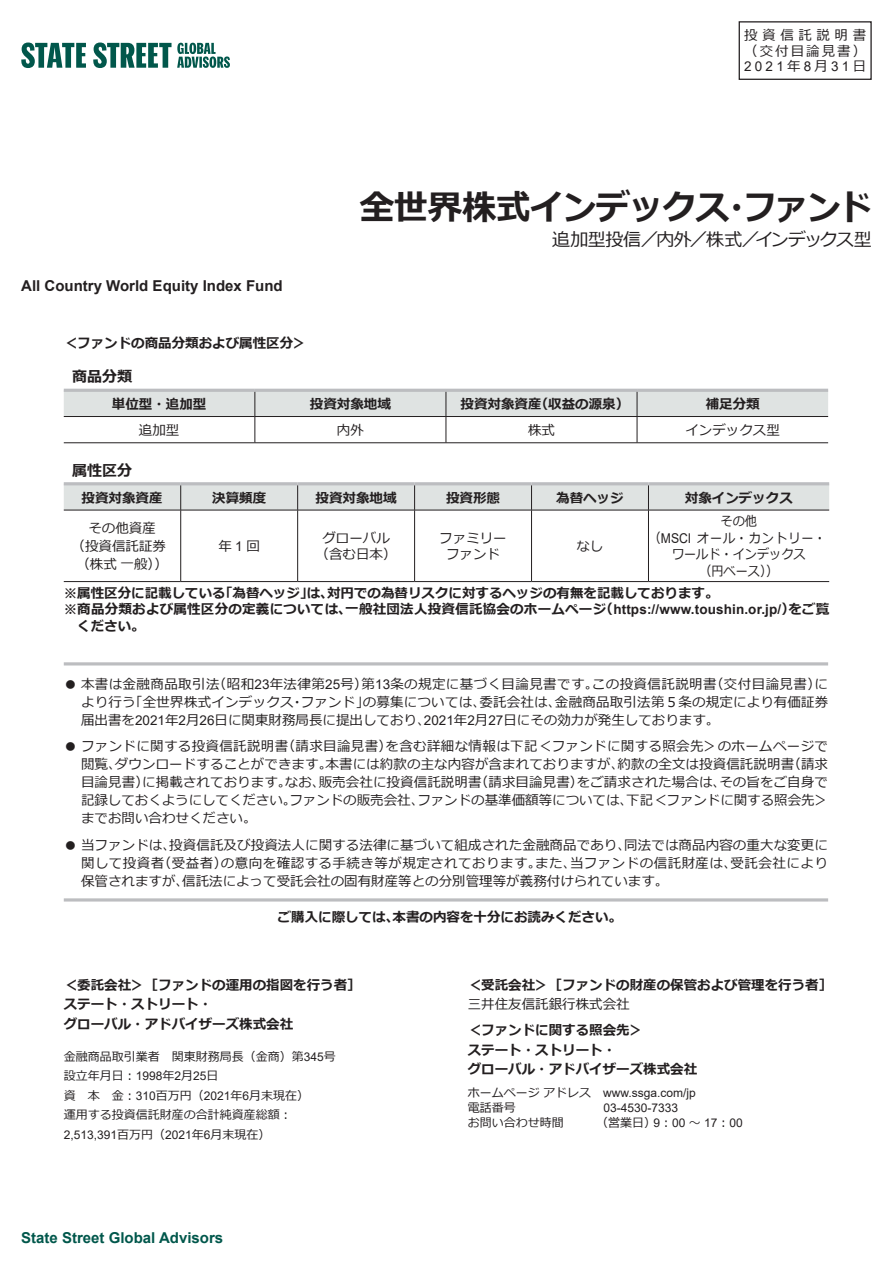
<style>
.page{position:relative;width:893px;height:1263px;background:#fff}
.page>*{position:absolute;margin:0;border:0;box-sizing:border-box;transform-origin:0 0}
.t1{font:700 34.5px "Meiryo";letter-spacing:-.03em;color:#231f20}
.t2{font:18px "Meiryo";letter-spacing:-.03em;color:#231f20}
.t3{font:700 15px "Arial";color:#231f20}
.t4{font:700 15px "Arial";color:#01574b}
.t5{font:700 15px "Meiryo";color:#231f20}
.t6{font:13.5px/18px "Meiryo";color:#231f20;text-align:center}
.t7{font:700 13.5px/19.5px "Meiryo";color:#231f20}
.t8{font:700 13.5px "Meiryo";letter-spacing:.02em;color:#231f20}
.t9{font:13.5px/16.5px "Meiryo";color:#231f20;text-align:center;scale:.9 1}
.t10{font:13.5px/15.5px "Meiryo";letter-spacing:.34em;color:#231f20}
.t11{font:13.5px "Arial";letter-spacing:.24em;color:#231f20}
.t12{font:12px/19.5px "Meiryo";color:#231f20}
.t13{font:12px/15px "Arial";color:#231f20}
.s1{font-family:"Meiryo"}
.s2{font-family:"Arial"}
</style>
<div class="page">
<svg style="left:21px;top:43px;width:209px;height:25px"></svg>
<hr style="left:64px;top:389px;width:191px;height:3px;background:#bcbdc0">
<hr style="left:255px;top:389px;width:191px;height:3px;background:#bcbdc0">
<hr style="left:446px;top:389px;width:191px;height:3px;background:#bcbdc0">
<hr style="left:637px;top:389px;width:191px;height:3px;background:#bcbdc0">
<svg style="left:64px;top:392px;width:764px;height:50px"></svg>
<hr style="left:64px;top:442px;width:191px;height:1px;background:#231f20">
<hr style="left:255px;top:442px;width:191px;height:1px;background:#231f20">
<hr style="left:446px;top:442px;width:191px;height:1px;background:#231f20">
<hr style="left:637px;top:442px;width:191px;height:1px;background:#231f20">
<hr style="left:64px;top:482px;width:117px;height:3px;background:#bcbdc0">
<hr style="left:181px;top:482px;width:117px;height:3px;background:#bcbdc0">
<hr style="left:298px;top:482px;width:117px;height:3px;background:#bcbdc0">
<hr style="left:415px;top:482px;width:116px;height:3px;background:#bcbdc0">
<hr style="left:531px;top:482px;width:117px;height:3px;background:#bcbdc0">
<hr style="left:648px;top:482px;width:181px;height:3px;background:#bcbdc0">
<svg style="left:64px;top:485px;width:765px;height:25px;background:#d9dddc"></svg>
<hr style="left:64px;top:510px;width:117px;height:1px;background:#231f20">
<hr style="left:181px;top:510px;width:117px;height:1px;background:#231f20">
<hr style="left:180px;top:510px;width:1px;height:71px;background:#231f20">
<hr style="left:298px;top:510px;width:117px;height:1px;background:#231f20">
<hr style="left:297px;top:510px;width:1px;height:71px;background:#231f20">
<hr style="left:415px;top:510px;width:116px;height:1px;background:#231f20">
<hr style="left:414px;top:510px;width:1px;height:71px;background:#231f20">
<hr style="left:531px;top:510px;width:117px;height:1px;background:#231f20">
<hr style="left:531px;top:510px;width:1px;height:71px;background:#231f20">
<hr style="left:648px;top:510px;width:181px;height:1px;background:#231f20">
<hr style="left:648px;top:510px;width:1px;height:71px;background:#231f20">
<hr style="left:64px;top:581px;width:117px;height:1px;background:#231f20">
<hr style="left:181px;top:581px;width:117px;height:1px;background:#231f20">
<hr style="left:298px;top:581px;width:117px;height:1px;background:#231f20">
<hr style="left:415px;top:581px;width:116px;height:1px;background:#231f20">
<hr style="left:531px;top:581px;width:117px;height:1px;background:#231f20">
<hr style="left:648px;top:581px;width:181px;height:1px;background:#231f20">
<hr style="left:64px;top:662px;width:764px;height:3px;background:#bcbdc0">
<hr style="left:64px;top:898px;width:764px;height:3px;background:#bcbdc0">
<svg style="left:738px;top:21px;width:134px;height:59px"></svg>
<p class="t10" style="left:744px;top:28px;width:124px">投資信託説明書（交付目論見書）</p>
<p class="t11" style="left:744px;top:57px;width:124px">2021<span class="s1">年</span>8<span class="s1">月</span>31<span class="s1">日</span></p>
<p class="t3" style="left:21px;top:275px;width:263px">All Country World Equity Index Fund</p>
<h1 class="t1" style="left:360px;top:183px;width:514px">全世界株式インデックス・ファンド</h1>
<h2 class="t2" style="left:552px;top:227px;width:321px">追加型投信／内外／株式／インデックス型</h2>
<p class="t7" style="left:64px;top:334px;width:244px">＜ファンドの商品分類および属性区分＞</p>
<p class="t5" style="left:72px;top:366px;width:61px">商品分類</p>
<p class="t7" style="left:112px;top:395px;width:96px">単位型・追加型</p>
<p class="t7" style="left:310px;top:395px;width:82px">投資対象地域</p>
<p class="t7" style="left:460px;top:395px;width:170px">投資対象資産（収益の源泉）</p>
<p class="t7" style="left:706px;top:395px;width:55px">補足分類</p>
<p class="t6" style="left:139px;top:422px;width:42px">追加型</p>
<p class="t6" style="left:337px;top:422px;width:28px">内外</p>
<p class="t6" style="left:528px;top:422px;width:28px">株式</p>
<p class="t6" style="left:685px;top:422px;width:96px">インデックス型</p>
<p class="t5" style="left:72px;top:460px;width:61px">属性区分</p>
<p class="t7" style="left:82px;top:489px;width:82px">投資対象資産</p>
<p class="t7" style="left:212px;top:489px;width:55px">決算頻度</p>
<p class="t7" style="left:316px;top:489px;width:82px">投資対象地域</p>
<p class="t7" style="left:446px;top:489px;width:55px">投資形態</p>
<p class="t7" style="left:556px;top:489px;width:69px">為替ヘッジ</p>
<p class="t7" style="left:685px;top:489px;width:109px">対象インデックス</p>
<p class="t6" style="left:71px;top:520px;width:98px">その他資産<br>（投資信託証券（株式一般））</p>
<p class="t9" style="left:649px;top:514px;width:198px">その他<br>（<span class="s2">MSCI</span> オール・カントリー・ワールド・インデックス<br>（円ベース））</p>
<p class="t7" style="left:64px;top:584px;width:656px">※属性区分に記載している「為替ヘッジ」は、対円での為替リスクに対するヘッジの有無を記載しております。</p>
<p class="t8" style="left:64px;top:600px;width:767px">※商品分類および属性区分の定義については、一般社団法人投資信託協会のホームページ（<span class="s2">https://www.toushin.or.jp/</span>）をご覧</p>
<p class="t7" style="left:77px;top:617px;width:69px">ください。</p>
<p class="t6" style="left:218px;top:538px;width:43px">年<span class="s2">1</span> 回</p>
<p class="t6" style="left:316px;top:531px;width:82px;line-height:15.9px">グローバル（含む日本）</p>
<p class="t6" style="left:439px;top:531px;width:69px;line-height:15.9px">ファミリーファンド</p>
<p class="t6" style="left:576px;top:538px;width:28px">なし</p>
<p class="t6" style="left:81px;top:675px;width:749px;text-align:justify;text-indent:-17px">● 本書は金融商品取引法（昭和<span class="s2">23</span>年法律第<span class="s2">25</span>号）第<span class="s2">13</span>条の規定に基づく目論見書です。この投資信託説明書（交付目論見書）により行う「全世界株式インデックス・ファンド」の募集については、委託会社は、金融商品取引法第５条の規定により有価証券届出書を<span class="s2">2021</span>年<span class="s2">2</span>月<span class="s2">26</span>日に関東財務局長に提出しており、<span class="s2">2021</span>年<span class="s2">2</span>月<span class="s2">27</span>日にその効力が発生しております。</p>
<p class="t6" style="left:81px;top:738px;width:749px;text-align:justify;text-indent:-17px">● ファンドに関する投資信託説明書（請求目論見書）を含む詳細な情報は下記＜ファンドに関する照会先＞のホームページで閲覧、ダウンロードすることができます。本書には約款の主な内容が含まれておりますが、約款の全文は投資信託説明書（請求目論見書）に掲載されております。なお、販売会社に投資信託説明書（請求目論見書）をご請求された場合は、その旨をご自身で記録しておくようにしてください。ファンドの販売会社、ファンドの基準価額等については、下記＜ファンドに関する照会先＞までお問い合わせください。</p>
<p class="t6" style="left:81px;top:836px;width:748px;text-align:justify;text-indent:-17px">● 当ファンドは、投資信託及び投資法人に関する法律に基づいて組成された金融商品であり、同法では商品内容の重大な変更に関して投資者（受益者）の意向を確認する手続き等が規定されております。また、当ファンドの信託財産は、受託会社により保管されますが、信託法によって受託会社の固有財産等との分別管理等が義務付けられています。</p>
<p class="t7" style="left:278px;top:908px;width:346px">ご購入に際しては、本書の内容を十分にお読みください。</p>
<p class="t7" style="left:64px;top:976px;width:298px">＜委託会社＞［ファンドの運用の指図を行う者］ステート・ストリート・<br>グローバル・アドバイザーズ株式会社</p>
<p class="t12" style="left:64px;top:1047px;width:274px">金融商品取引業者　関東財務局長（金商）第<span class="s2">345</span>号設立年月日︓<span class="s2">1998</span>年<span class="s2">2</span>月<span class="s2">25</span>日<br>資　本　金︓<span class="s2">310</span>百万円（<span class="s2">2021</span>年<span class="s2">6</span>月末現在）<br>運用する投資信託財産の合計純資産総額︓</p>
<p class="t13" style="left:64px;top:1127px;width:208px">2,513,391<span class="s1">百万円（</span>2021<span class="s1">年</span>6<span class="s1">月末現在）</span></p>
<p class="t4" style="left:21px;top:1227px;width:203px">State Street Global Advisors</p>
<p class="t7" style="left:468px;top:976px;width:366px">＜受託会社＞［ファンドの財産の保管および管理を行う者］</p>
<p class="t6" style="left:468px;top:996px;width:163px">三井住友信託銀行株式会社</p>
<p class="t7" style="left:468px;top:1021px;width:231px">＜ファンドに関する照会先＞<br>ステート・ストリート・<br>グローバル・アドバイザーズ株式会社</p>
<p class="t13" style="left:468px;top:1085px;width:230px"><span class="s1">ホームページアドレス　</span>www.ssga.com/jp<span class="s1">電話番号　　　　　　　</span>03-4530-7333</p>
<p class="t12" style="left:468px;top:1113px;width:277px">お問い合わせ時間　　　（営業日）<span class="s2">9</span>︓<span class="s2">00</span> ～ <span class="s2">17</span>︓<span class="s2">00</span></p>
</div>
